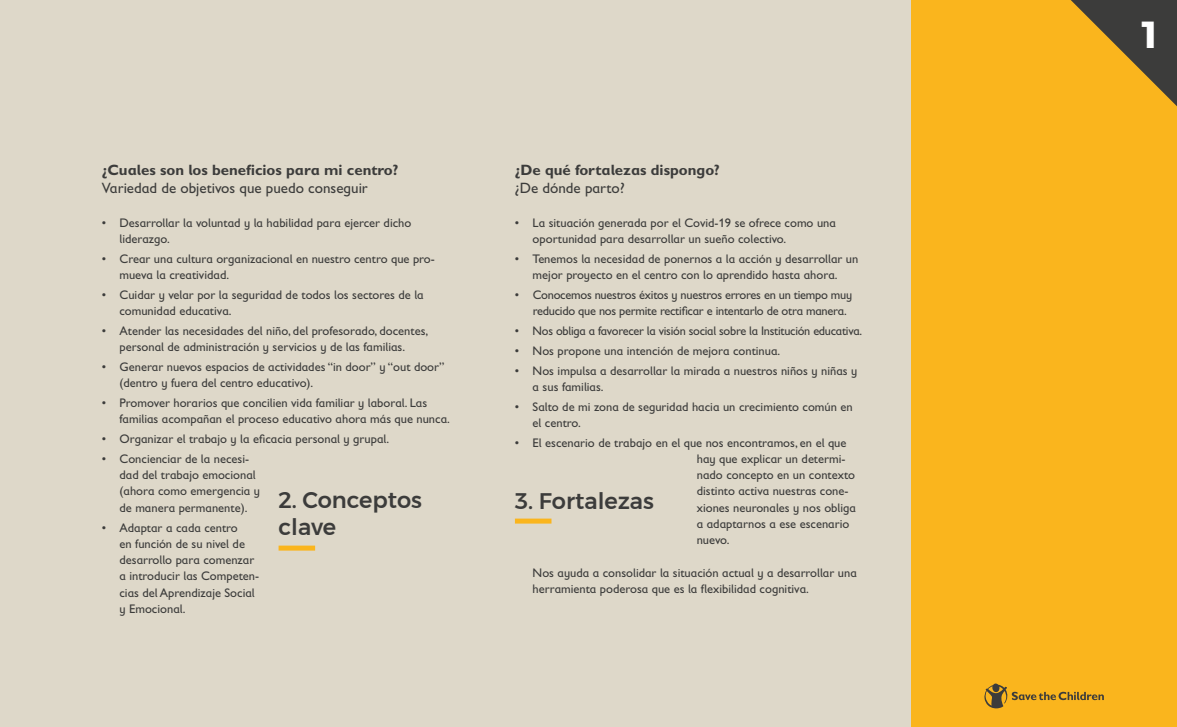
<style>
.page{position:relative;width:1177px;height:727px;background:#fff}
.page>*{position:absolute;margin:0;border:0;box-sizing:border-box;transform-origin:0 0}
.t1{font:700 37.5px "Montserrat";color:#fff}
.t2{font:500 22.5px "Montserrat";color:#3c3c3b}
.t3{font:700 15px "Gill Sans Infant Std";color:#3c3c3b}
.t4{font:15px "Gill Sans Infant Std";color:#3c3c3b}
.t5{font:12.5px/16.2px "Gill Sans Infant Std";color:#3c3c3b}
.t6{font:12.5px/16.2px "Gill Sans Infant Std";letter-spacing:-.02em;color:#3c3c3b}
</style>
<div class="page">
<div style="left:0;top:0;width:1176px;height:726px;background:#ded8c9"></div>
<div style="left:911px;top:0;width:265px;height:726px;background:#fab51d"></div>
<div style="left:515px;top:518px;width:36px;height:5px;background:#fab51d"></div>
<div style="left:278px;top:545px;width:37px;height:5px;background:#fab51d"></div>
<svg style="left:984px;top:683px;width:119px;height:25px"></svg>
<svg style="left:1071px;top:0;width:105px;height:105px"></svg>
<p class="t3" style="left:102px;top:161px;width:298px">¿Cuales son los beneficios para mi centro?</p>
<p class="t4" style="left:102px;top:179px;width:267px">Variedad de objetivos que puedo conseguir</p>
<p class="t5" style="left:119px;top:214px;width:293px;text-indent:-18px">• Desarrollar la voluntad y la habilidad para ejercer dicho liderazgo.</p>
<p class="t5" style="left:119px;top:250px;width:317px;text-indent:-18px">• Crear una cultura organizacional en nuestro centro que pro&shy;mueva la creatividad.</p>
<p class="t5" style="left:119px;top:286px;width:306px;text-indent:-18px">• Cuidar y velar por la seguridad de todos los sectores de la comunidad educativa.</p>
<p class="t5" style="left:102px;top:322px;width:328px;text-align:center">• Atender las necesidades del niño, del profesorado, docentes, personal de administración y servicios y de las familias.</p>
<p class="t5" style="left:119px;top:358px;width:326px;text-indent:-18px">• Generar nuevos espacios de actividades “in door” y “out door” (dentro y fuera del centro educativo).</p>
<p class="t5" style="left:119px;top:394px;width:332px;text-indent:-18px">• Promover horarios que concilien vida familiar y laboral. Las familias acompañan el proceso educativo ahora más que nunca.</p>
<p class="t5" style="left:102px;top:430px;width:289px">• Organizar el trabajo y la eficacia personal y grupal.</p>
<p class="t5" style="left:119px;top:450px;width:142px;text-indent:-18px">• Concienciar de la necesi&shy;dad del trabajo emocional (ahora como emergencia y de manera permanente).</p>
<p class="t5" style="left:119px;top:519px;width:141px;text-indent:-18px">• Adaptar a cada centro<br>en función de su nivel de desarrollo para comenzar a introducir las Competen&shy;cias del Aprendizaje Social y Emocional.</p>
<p class="t3" style="left:515px;top:161px;width:206px">¿De qué fortalezas dispongo?</p>
<p class="t4" style="left:515px;top:179px;width:111px">¿De dónde parto?</p>
<p class="t5" style="left:532px;top:214px;width:305px;text-indent:-18px">• La situación generada por el Covid-19 se ofrece como una oportunidad para desarrollar un sueño colectivo.</p>
<p class="t5" style="left:515px;top:250px;width:345px;text-align:center">• Tenemos la necesidad de ponernos a la acción y desarrollar un mejor proyecto en el centro con lo aprendido hasta ahora.</p>
<p class="t6" style="left:532px;top:286px;width:321px;text-indent:-18px">• Conocemos nuestros éxitos y nuestros errores en un tiempo muy reducido que nos permite rectificar e intentarlo de otra manera.</p>
<p class="t6" style="left:515px;top:322px;width:349px">• Nos obliga a favorecer la visión social sobre la Institución educativa.</p>
<p class="t5" style="left:515px;top:342px;width:267px">• Nos propone una intención de mejora continua.</p>
<p class="t5" style="left:532px;top:362px;width:326px;text-indent:-18px">• Nos impulsa a desarrollar la mirada a nuestros niños y niñas y a sus familias.</p>
<p class="t5" style="left:532px;top:398px;width:321px;text-indent:-18px">• Salto de mi zona de seguridad hacia un crecimiento común en el centro.</p>
<p class="t5" style="left:696px;top:434px;width:161px;text-indent:-182px">• El escenario de trabajo en el que nos encontramos, en el que hay que explicar un determi&shy;nado concepto en un contexto distinto activa nuestras cone&shy;xiones neuronales y nos obliga a adaptarnos a ese escenario nuevo.</p>
<p class="t5" style="left:532px;top:564px;width:326px">Nos ayuda a consolidar la situación actual y a desarrollar una herramienta poderosa que es la flexibilidad cognitiva.</p>
<h2 class="t2" style="left:278px;top:482px;width:145px">2. Conceptos</h2>
<h2 class="t2" style="left:515px;top:483px;width:140px">3. Fortalezas</h2>
<h2 class="t2" style="left:278px;top:509px;width:59px">clave</h2>
<h1 class="t1" style="left:1142px;top:5px;width:17px">1</h1>
</div>
